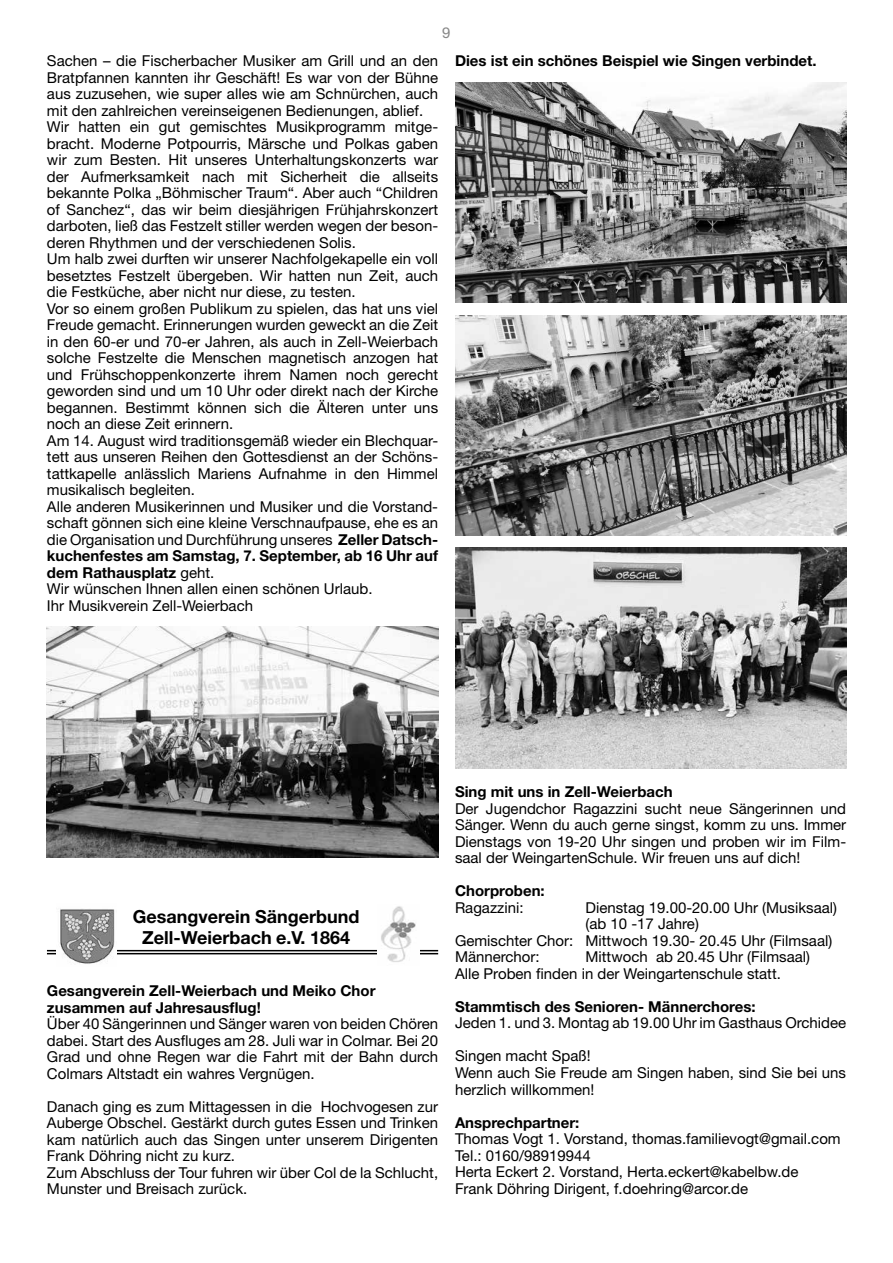
<style>
.page{position:relative;width:893px;height:1263px;background:#fff}
.page>*{position:absolute;margin:0;border:0;box-sizing:border-box;transform-origin:0 0}
.t1{font:700 18px/21px "Helvetica Neue";color:#000;text-align:center}
.t2{font:15px/16.5px "Helvetica Neue LT Std";color:#000}
.t3{font:700 15px/16.5px "Helvetica Neue LT Std";color:#000}
.t4{font:15px "Helvetica Neue LT Std";color:#878787}
.s1{font-weight:700}
</style>
<div class="page">
<img style="left:47px;top:627px;width:391px;height:230px">
<hr style="left:47px;top:950px;width:391px;height:1px;background:#000">
<hr style="left:47px;top:953px;width:391px;height:1px;background:#000">
<img style="left:56px;top:908px;width:60px;height:56px">
<img style="left:377px;top:906px;width:42px;height:56px">
<img style="left:455px;top:82px;width:391px;height:221px">
<img style="left:455px;top:315px;width:391px;height:220px">
<img style="left:455px;top:548px;width:391px;height:220px">
<p class="t4" style="left:442px;top:24px;width:10px">9</p>
<p class="t2" style="left:47px;top:52px;width:393px">Sachen – die Fischerbacher Musiker am Grill und an den Bratpfannen kannten ihr Geschäft! Es war von der Bühne aus zuzusehen, wie super alles wie am Schnürchen, auch mit den zahlreichen vereinseigenen Bedienungen, ablief.<br>Wir hatten ein gut gemischtes Musikprogramm mitge&shy;bracht. Moderne Potpourris, Märsche und Polkas gaben wir zum Besten. Hit unseres Unterhaltungskonzerts war der Aufmerksamkeit nach mit Sicherheit die allseits bekannte Polka „Böhmischer Traum“. Aber auch “Children of Sanchez“, das wir beim diesjährigen Frühjahrskonzert darboten, ließ das Festzelt stiller werden wegen der beson&shy;deren Rhythmen und der verschiedenen Solis.<br>Um halb zwei durften wir unserer Nachfolgekapelle ein voll besetztes Festzelt übergeben. Wir hatten nun Zeit, auch die Festküche, aber nicht nur diese, zu testen.<br>Vor so einem großen Publikum zu spielen, das hat uns viel Freude gemacht. Erinnerungen wurden geweckt an die Zeit in den 60-er und 70-er Jahren, als auch in Zell-Weierbach solche Festzelte die Menschen magnetisch anzogen hat und Frühschoppenkonzerte ihrem Namen noch gerecht geworden sind und um 10 Uhr oder direkt nach der Kirche begannen. Bestimmt können sich die Älteren unter uns noch an diese Zeit erinnern.<br>Am 14. August wird traditionsgemäß wieder ein Blechquar&shy;tett aus unseren Reihen den Gottesdienst an der Schöns&shy;tattkapelle anlässlich Mariens Aufnahme in den Himmel musikalisch begleiten.<br>Alle anderen Musikerinnen und Musiker und die Vorstand&shy;schaft gönnen sich eine kleine Verschnaufpause, ehe es an die Organisation und Durchführung unseres <span class="s1">Zeller Datsch&shy;kuchenfestes am Samstag, 7. September, ab 16 Uhr auf dem Rathausplatz</span> geht.<br>Wir wünschen Ihnen allen einen schönen Urlaub.<br>Ihr Musikverein Zell-Weierbach</p>
<p class="t3" style="left:455px;top:52px;width:363px">Dies ist ein schönes Beispiel wie Singen verbindet.</p>
<p class="t1" style="left:133px;top:906px;width:228px">Gesangverein Sängerbund<br>Zell-Weierbach e.V. 1864</p>
<p class="t3" style="left:47px;top:982px;width:330px">Gesangverein Zell-Weierbach und Meiko Chor zusammen auf Jahresausflug!</p>
<p class="t2" style="left:47px;top:1015px;width:393px;text-align:justify">Über 40 Sängerinnen und Sänger waren von beiden Chören dabei. Start des Ausfluges am 28. Juli war in Colmar. Bei 20<br>Grad und ohne Regen war die Fahrt mit der Bahn durch Colmars Altstadt ein wahres Vergnügen.</p>
<p class="t2" style="left:47px;top:1098px;width:393px">Danach ging es zum Mittagessen in die Hochvogesen zur Auberge Obschel. Gestärkt durch gutes Essen und Trinken kam natürlich auch das Singen unter unserem Dirigenten Frank Döhring nicht zu kurz.<br>Zum Abschluss der Tour fuhren wir über Col de la Schlucht, Munster und Breisach zurück.</p>
<p class="t3" style="left:455px;top:783px;width:219px">Sing mit uns in Zell-Weierbach</p>
<p class="t2" style="left:455px;top:800px;width:393px;text-align:justify">Der Jugendchor Ragazzini sucht neue Sängerinnen und Sänger. Wenn du auch gerne singst, komm zu uns. Immer Dienstags von 19-20 Uhr singen und proben wir im Film&shy;saal der WeingartenSchule. Wir freuen uns auf dich!</p>
<p class="t3" style="left:455px;top:882px;width:91px">Chorproben:</p>
<p class="t2" style="left:455px;top:899px;width:70px">Ragazzini:</p>
<p class="t2" style="left:585px;top:899px;width:253px">Dienstag 19.00-20.00 Uhr (Musiksaal)</p>
<p class="t2" style="left:585px;top:916px;width:115px">(ab 10 -17 Jahre)</p>
<p class="t2" style="left:455px;top:932px;width:379px">Gemischter Chor: Mittwoch 19.30- 20.45 Uhr (Filmsaal)</p>
<p class="t2" style="left:455px;top:949px;width:86px">Männerchor:</p>
<p class="t2" style="left:455px;top:949px;width:356px;text-indent:130px">Mittwoch ab 20.45 Uhr (Filmsaal)<br>Alle Proben finden in der Weingartenschule statt.</p>
<p class="t3" style="left:455px;top:998px;width:302px">Stammtisch des Senioren- Männerchores:</p>
<p class="t2" style="left:455px;top:1015px;width:393px">Jeden 1. und 3. Montag ab 19.00 Uhr im Gasthaus Orchidee</p>
<p class="t2" style="left:455px;top:1048px;width:393px">Singen macht Spaß!<br>Wenn auch Sie Freude am Singen haben, sind Sie bei uns herzlich willkommen!</p>
<p class="t3" style="left:455px;top:1113px;width:126px">Ansprechpartner:</p>
<p class="t2" style="left:455px;top:1130px;width:387px">Thomas Vogt 1. Vorstand, thomas.familievogt@gmail.com Tel.: 0160/98919944<br>Herta Eckert 2. Vorstand, Herta.eckert@kabelbw.de<br>Frank Döhring Dirigent, f.doehring@arcor.de</p>
</div>
